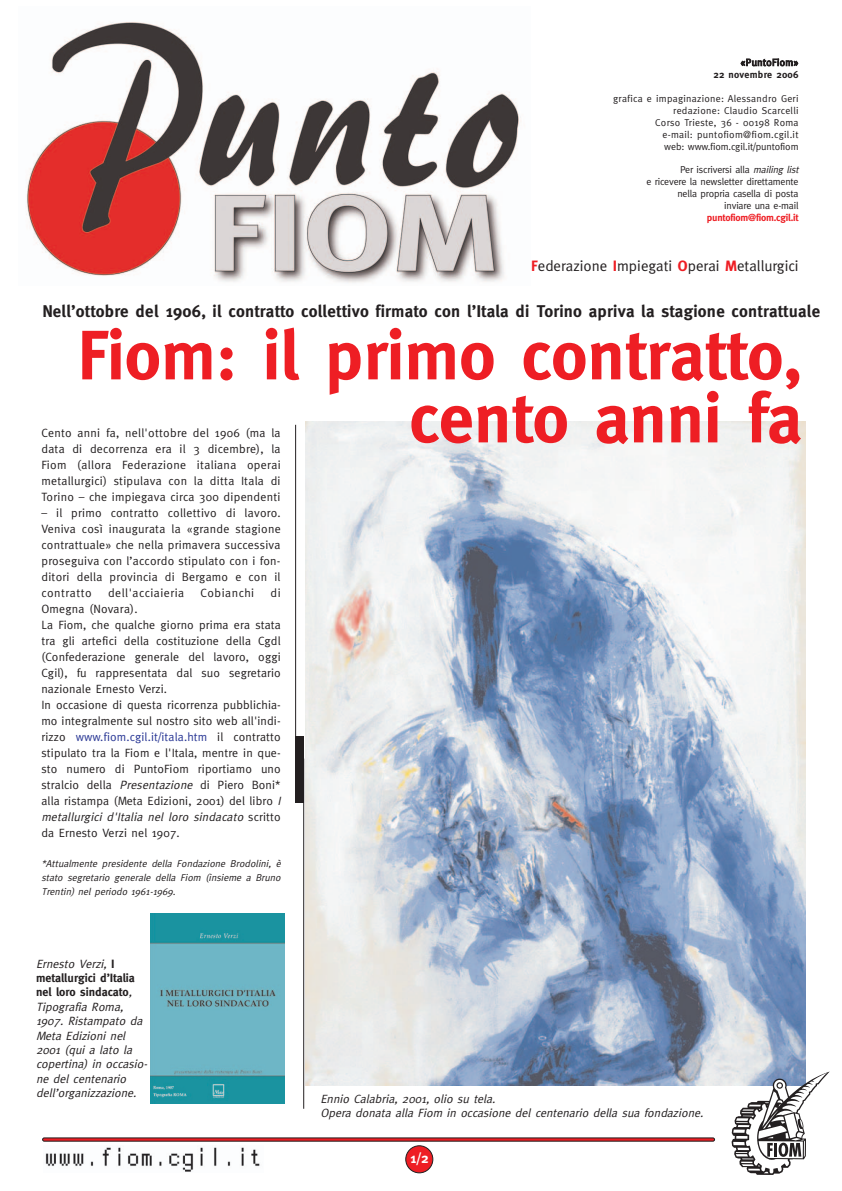
<style>
.page{position:relative;width:842px;height:1191px;background:#fff}
.page>*{position:absolute;margin:0;border:0;box-sizing:border-box;transform-origin:0 0}
.t1{font:700 70px/63px "Meta";color:#ee1e24;text-align:right}
.t2{font:700 17px "Meta";letter-spacing:.015em;color:#231f20}
.t3{font:15px "Meta";color:#231f20}
.t4{font:700 14px "Meta";color:#fff}
.t5{font:12px/16px "Meta";letter-spacing:.01em;color:#231f20;text-align:justify}
.t6{font:italic 12px/14.4px "Meta";color:#231f20}
.t7{font:12px "Meta";letter-spacing:.045em;color:#231f20}
.t8{font:10px/12px "Meta";letter-spacing:.015em;color:#231f20;text-align:right}
.t9{font:italic 10px/14px "Meta";color:#231f20;text-align:justify}
.t10{font:10px/12px "Meta";letter-spacing:-.015em;color:#231f20;text-align:right}
.t11{font:700 10px "Meta";letter-spacing:-.015em;color:#ee1e24}
.t12{font:700 10px "Meta";letter-spacing:.025em;color:#231f20}
.s1{font-style:italic}
.s2{font-weight:700;color:#ee1e24}
.s3{color:#293795}
.s4{font-weight:700;font-style:normal}
</style>
<div class="page">
<img style="left:305px;top:422px;width:500px;height:663px">
<img style="left:26px;top:22px;width:495px;height:261px">
<svg style="left:42px;top:1137px;width:673px;height:36px"></svg>
<hr style="left:295px;top:425px;width:1px;height:340px;background:#231f20">
<hr style="left:304px;top:758px;width:1px;height:350px;background:#231f20">
<div style="left:296px;top:736px;width:8px;height:67px;background:#231f20"></div>
<svg style="left:731px;top:1071px;width:99px;height:103px"></svg>
<img style="left:150px;top:913px;width:135px;height:190px">
<p class="t8" style="left:740px;top:56px;width:60px">«PuntoFiom»</p>
<p class="t12" style="left:713px;top:69px;width:87px">22 novembre 2006</p>
<p class="t8" style="left:613px;top:92px;width:187px">grafica e impaginazione: Alessandro Geri redazione: Claudio Scarcelli<br>Corso Trieste, 36 - 00198 Roma<br>e-mail: puntofiom@fiom.cgil.it<br>web: www.fiom.cgil.it/puntofiom</p>
<p class="t10" style="left:646px;top:163px;width:155px">Per iscriversi alla <span class="s1">mailing list<br></span>e ricevere la newsletter direttamente nella propria casella di posta<br>inviare una e-mail</p>
<p class="t11" style="left:707px;top:211px;width:93px">puntofiom@fiom.cgil.it</p>
<p class="t3" style="left:531px;top:257px;width:269px"><span class="s2">F</span>ederazione <span class="s2">I</span>mpiegati <span class="s2">O</span>perai <span class="s2">M</span>etallurgici</p>
<h2 class="t2" style="left:42px;top:301px;width:779px">Nell’ottobre del 1906, il contratto collettivo firmato con l’Itala di Torino apriva la stagione contrattuale</h2>
<h1 class="t1" style="left:77px;top:324px;width:726px">Fiom: il primo contratto, cento anni fa</h1>
<p class="t5" style="left:41px;top:425px;width:241px">Cento anni fa, nell'ottobre del 1906 (ma la data di decorrenza era il 3 dicembre), la Fiom (allora Federazione italiana operai metallurgici) stipulava con la ditta Itala di Torino – che impiegava circa 300 dipendenti</p>
<p class="t5" style="left:41px;top:505px;width:241px">– il primo contratto collettivo di lavoro.<br>Veniva così inaugurata la «grande stagione contrattuale» che nella primavera successiva proseguiva con l’accordo stipulato con i fon&shy;ditori della provincia di Bergamo e con il contratto</p>
<p class="t7" style="left:108px;top:586px;width:78px">dell'acciaieria</p>
<p class="t7" style="left:200px;top:586px;width:55px">Cobianchi</p>
<p class="t5" style="left:271px;top:585px;width:12px">di</p>
<p class="t5" style="left:41px;top:601px;width:243px;text-align:left">Omegna (Novara).<br>La Fiom, che qualche giorno prima era stata tra gli artefici della costituzione della Cgdl (Confederazione generale del lavoro, oggi Cgil), fu rappresentata dal suo segretario nazionale Ernesto Verzi.<br>In occasione di questa ricorrenza pubblichia&shy;mo integralmente sul nostro sito web all'indi&shy;rizzo <span class="s3">www.fiom.cgil.it/itala.htm</span> il contratto stipulato tra la Fiom e l'Itala, mentre in que&shy;sto numero di PuntoFiom riportiamo uno stralcio della <span class="s1">Presentazione</span> di Piero Boni* alla ristampa (Meta Edizioni, 2001) del libro <span class="s1">I metallurgici d'Italia nel loro sindacato</span> s c r i t t o da Ernesto Verzi nel 1907.</p>
<p class="t9" style="left:41px;top:856px;width:242px">*Attualmente presidente della Fondazione Brodolini, è stato segretario generale della Fiom (insieme a Bruno Trentin) nel periodo 1961-1969.</p>
<p class="t6" style="left:36px;top:956px;width:114px">Ernesto Verzi, <span class="s4">I metallurgici d’Italia nel loro sindacato</span>,<br>Tipografia Roma,<br>1907. Ristampato da<br>Meta Edizioni nel<br>2001 (qui a lato la copertina) in occasio&shy;ne del centenario dell’organizzazione.</p>
<p class="t6" style="left:320px;top:1091px;width:386px">Ennio Calabria, 2001, olio su tela.<br>Opera donata alla Fiom in occasione del centenario della sua fondazione.</p>
<p class="t4" style="left:410px;top:1150px;width:20px">1/2</p>
</div>
